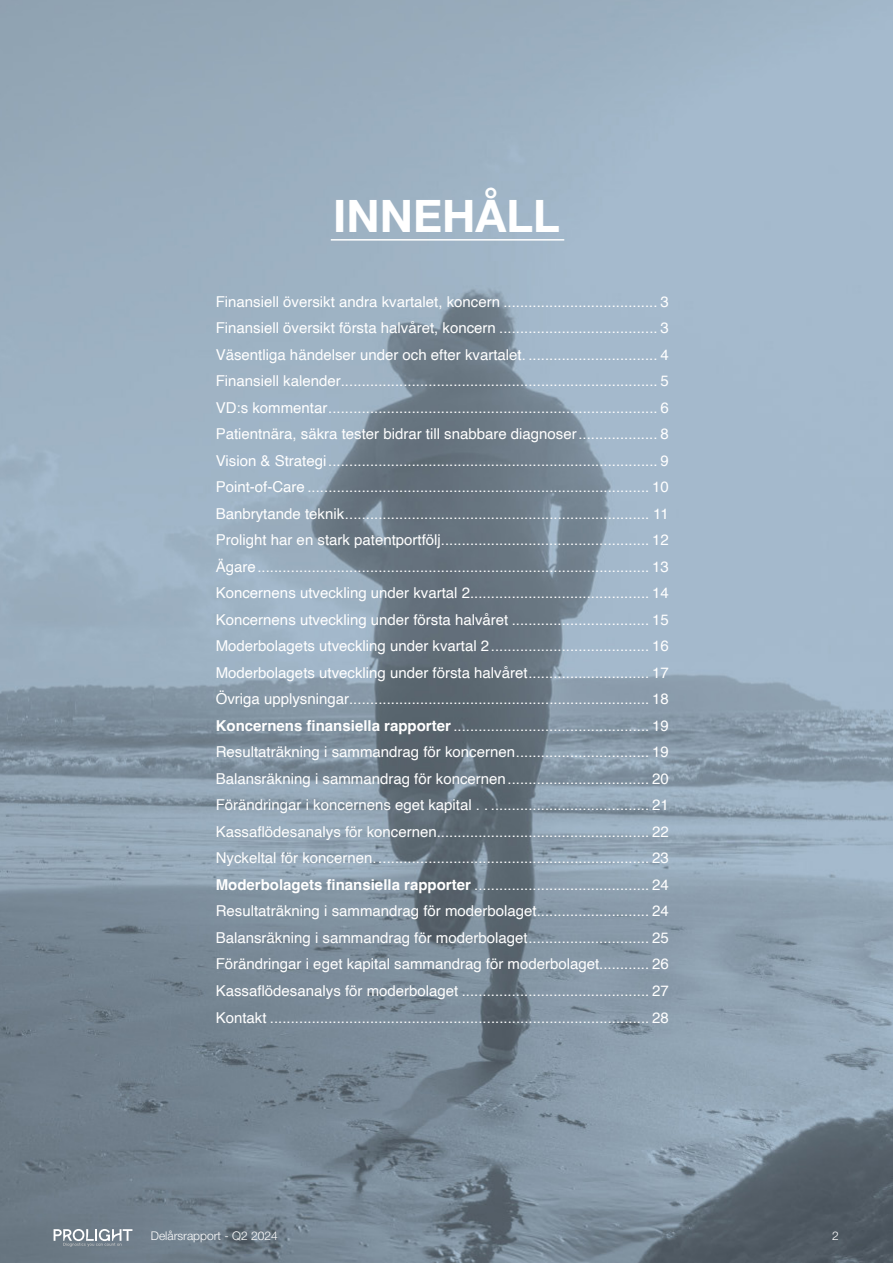
<style>
.page{position:relative;width:893px;height:1263px;background:#fff}
.page>*{position:absolute;margin:0;border:0;box-sizing:border-box;transform-origin:0 0}
.t1{font:700 45px "Helvetica Neue";color:#fff}
.t2{font:15px "Helvetica";color:#fff}
.t3{font:300 12px "Helvetica Neue";color:#fff}
.s1{font-weight:700}
</style>
<div class="page">
<img style="left:0;top:0;width:893px;height:1263px">
<svg style="left:54px;top:1229px;width:78px;height:17px"></svg>
<hr style="left:331px;top:239px;width:233px;height:2px;background:#fff">
<p class="t1" style="left:333px;top:181px;width:228px">INNEHÅLL</p>
<p class="t2" style="left:216px;top:290px;width:454px">Finansiell översikt andra kvartalet, koncern ..................................... 3</p>
<p class="t2" style="left:216px;top:316px;width:454px">Finansiell översikt första halvåret, koncern ...................................... 3</p>
<p class="t2" style="left:216px;top:343px;width:454px">Väsentliga händelser under och efter kvartalet. ............................... 4</p>
<p class="t2" style="left:216px;top:369px;width:454px">Finansiell kalender............................................................................ 5</p>
<p class="t2" style="left:216px;top:396px;width:454px">VD:s kommentar............................................................................... 6</p>
<p class="t2" style="left:216px;top:422px;width:454px">Patientnära, säkra tester bidrar till snabbare diagnoser................... 8</p>
<p class="t2" style="left:216px;top:449px;width:454px">Vision &amp; Strategi............................................................................... 9</p>
<p class="t2" style="left:216px;top:475px;width:454px">Point-of-Care .................................................................................. 10</p>
<p class="t2" style="left:216px;top:502px;width:454px">Banbrytande teknik......................................................................... 11</p>
<p class="t2" style="left:216px;top:528px;width:454px">Prolight har en stark patentportfölj.................................................. 12</p>
<p class="t2" style="left:216px;top:555px;width:454px">Ägare.............................................................................................. 13</p>
<p class="t2" style="left:216px;top:581px;width:454px">Koncernens utveckling under kvartal 2........................................... 14</p>
<p class="t2" style="left:216px;top:608px;width:454px">Koncernens utveckling under första halvåret ................................. 15</p>
<p class="t2" style="left:216px;top:634px;width:454px">Moderbolagets utveckling under kvartal 2...................................... 16</p>
<p class="t2" style="left:216px;top:661px;width:454px">Moderbolagets utveckling under första halvåret............................. 17</p>
<p class="t2" style="left:216px;top:687px;width:454px">Övriga upplysningar........................................................................ 18</p>
<p class="t2" style="left:216px;top:714px;width:454px"><span class="s1">Koncernens finansiella rapporter</span> ............................................... 19</p>
<p class="t2" style="left:216px;top:740px;width:454px">Resultaträkning i sammandrag för koncernen................................ 19</p>
<p class="t2" style="left:216px;top:767px;width:454px">Balansräkning i sammandrag för koncernen.................................. 20</p>
<p class="t2" style="left:216px;top:794px;width:454px">Förändringar i koncernens eget kapital . . ...................................... 21</p>
<p class="t2" style="left:216px;top:820px;width:454px">Kassaflödesanalys för koncernen................................................... 22</p>
<p class="t2" style="left:216px;top:847px;width:454px">Nyckeltal för koncernen.................................................................. 23</p>
<p class="t2" style="left:216px;top:873px;width:454px"><span class="s1">Moderbolagets finansiella rapporter</span> .......................................... 24</p>
<p class="t2" style="left:216px;top:900px;width:454px">Resultaträkning i sammandrag för moderbolaget........................... 24</p>
<p class="t2" style="left:216px;top:926px;width:454px">Balansräkning i sammandrag för moderbolaget............................. 25</p>
<p class="t2" style="left:216px;top:953px;width:454px">Förändringar i eget kapital sammandrag för moderbolaget............ 26</p>
<p class="t2" style="left:216px;top:979px;width:454px">Kassaflödesanalys för moderbolaget ............................................. 27</p>
<p class="t2" style="left:216px;top:1006px;width:454px">Kontakt ........................................................................................... 28</p>
<p class="t3" style="left:151px;top:1226px;width:128px">Delårsrapport - Q2 2024</p>
<p class="t3" style="left:832px;top:1226px;width:8px">2</p>
</div>
